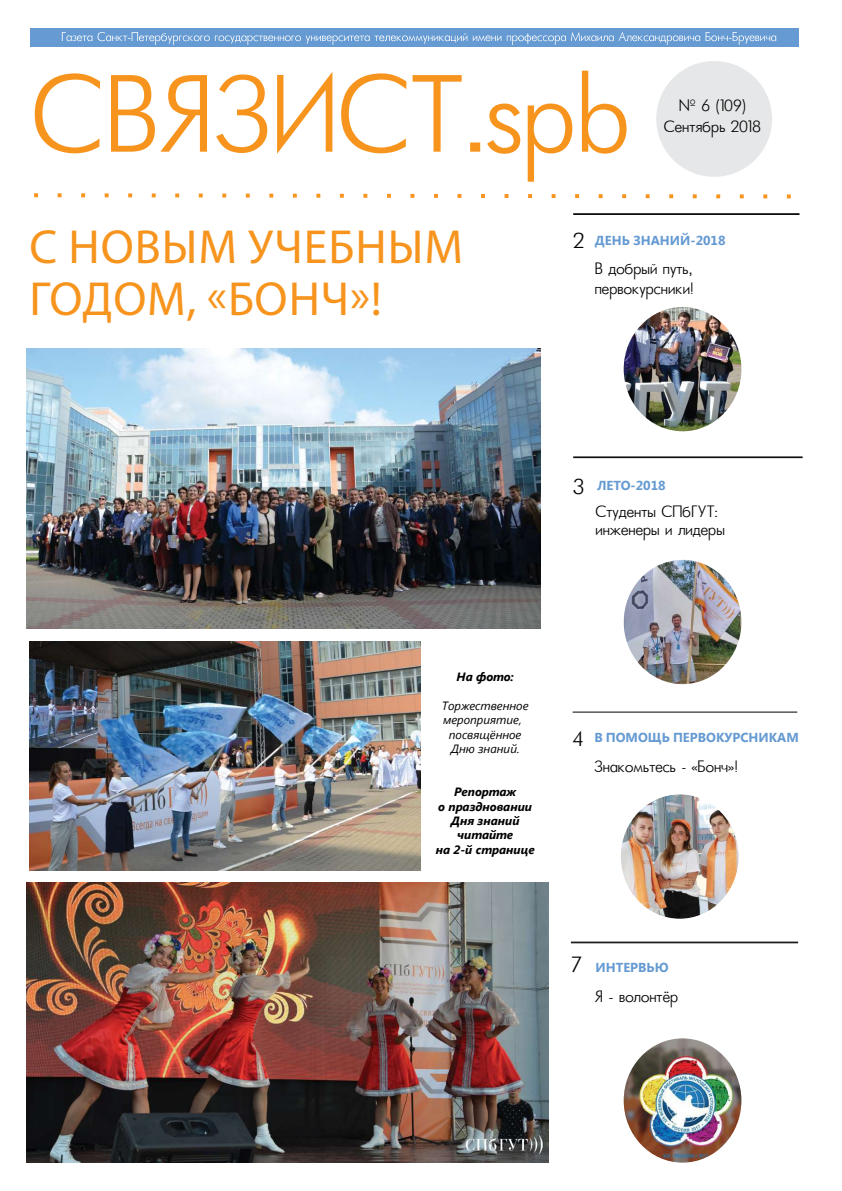
<style>
.page{position:relative;width:842px;height:1191px;background:#fff}
.page>*{position:absolute;margin:0;border:0;box-sizing:border-box;transform-origin:0 0}
.t1{font:48px/52px "Myriad Pro";letter-spacing:.02em;color:#f7941e}
.t2{font:300 24px "Futura";color:#000}
.t3{font:300 18px/21.6px "Futura";color:#000}
.t4{font:700 13px "Segoe UI";color:#659ad2}
.t5{font:italic 700 12px/14.4px "Segoe UI";color:#000;text-align:center}
.t6{font:italic 12px/14.4px "Segoe UI";color:#000;text-align:center}
.s1{font-family:"Futura";font-weight:300;font-size:24px;color:#000}
</style>
<div class="page">
<hr style="left:573px;top:214px;width:226px;height:1px;background:#000">
<div style="left:656px;top:61px;width:116px;height:116px;background:#e6e7e8;border-radius:50%"></div>
<svg style="left:35px;top:71px;width:591px;height:111px"></svg>
<div style="left:30px;top:29px;width:768px;height:18px;background:#659ad2"></div>
<svg style="left:62px;top:32px;width:714px;height:13px"></svg>
<svg style="left:34px;top:193px;width:757px;height:6px"></svg>
<hr style="left:573px;top:457px;width:229px;height:1px;background:#000">
<hr style="left:573px;top:711px;width:224px;height:1px;background:#000">
<hr style="left:571px;top:942px;width:227px;height:1px;background:#000">
<img style="left:624px;top:307px;width:117px;height:124px">
<img style="left:624px;top:560px;width:117px;height:124px">
<img style="left:621px;top:794px;width:117px;height:124px">
<img style="left:624px;top:1038px;width:117px;height:124px">
<img style="left:27px;top:349px;width:513px;height:279px">
<img style="left:30px;top:642px;width:391px;height:229px">
<img style="left:27px;top:882px;width:521px;height:280px">
<h1 class="t1" style="left:30px;top:220px;width:435px">с новым учебным годом, «Бонч»!</h1>
<p class="t3" style="left:664px;top:95px;width:99px;text-align:center">№ 6 (109)<br>Сентябрь 2018</p>
<p class="t4" style="left:573px;top:231px;width:154px"><span class="s1">2</span> День знаний-2018</p>
<p class="t3" style="left:595px;top:259px;width:100px;line-height:20px">В добрый путь, первокурсники!</p>
<h2 class="t2" style="left:573px;top:473px;width:13px">3</h2>
<p class="t4" style="left:597px;top:476px;width:70px">лето-2018</p>
<p class="t3" style="left:595px;top:503px;width:131px;line-height:18px">Студенты СПбГУТ: инженеры и лидеры</p>
<p class="t5" style="left:456px;top:669px;width:59px">На фото:</p>
<p class="t6" style="left:442px;top:698px;width:88px">Торжественное мероприятие, посвящённое<br>Дню знаний.</p>
<p class="t5" style="left:436px;top:784px;width:100px">Репортаж<br>о праздновании<br>Дня знаний читайте<br>на 2-й странице</p>
<p class="t4" style="left:572px;top:728px;width:228px"><span class="s1">4</span> в помощь первокурсникам</p>
<p class="t3" style="left:594px;top:756px;width:145px">Знакомьтесь – «Бонч»!</p>
<p class="t4" style="left:571px;top:958px;width:99px"><span class="s1">7</span> интервью</p>
<p class="t3" style="left:595px;top:986px;width:85px">Я - волонтёр</p>
</div>
